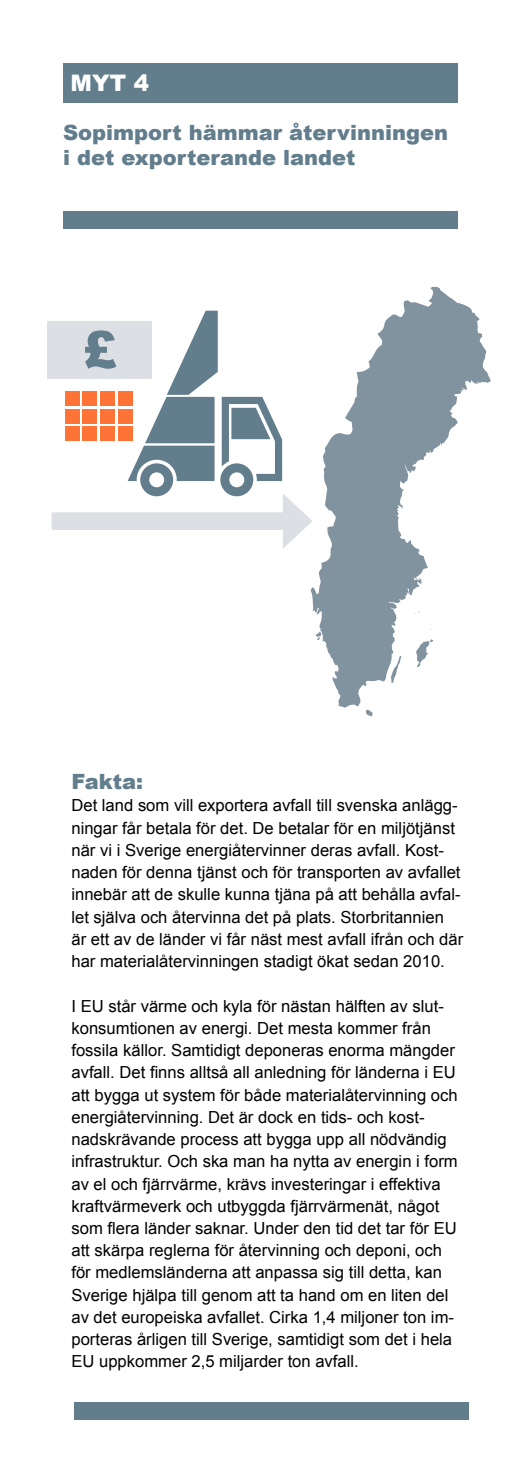
<style>
.page{position:relative;width:521px;height:1474px;background:#fff}
.page>*{position:absolute;margin:0;border:0;box-sizing:border-box;transform-origin:0 0}
.t1{font:900 51.62px "Arial";color:#627d8c}
.t2{font:900 22.75px "Arial";color:#fff}
.t3{font:900 21px/25.2px "Arial";color:#627d8c}
.t4{font:16.62px/22.2px "Arial";color:#000}
</style>
<div class="page">
<div style="left:74px;top:1402px;width:395px;height:17px;background:#627d8c"></div>
<div style="left:63px;top:211px;width:395px;height:17px;background:#627d8c"></div>
<div style="left:63px;top:63px;width:395px;height:40px;background:#627d8c"></div>
<div style="left:47px;top:321px;width:104px;height:57px;background:#dcdfe3"></div>
<div style="left:52px;top:512px;width:242px;height:18px;background:#dcdfe3"></div>
<svg style="left:128px;top:311px;width:183px;height:237px"></svg>
<svg style="left:311px;top:287px;width:180px;height:429px"></svg>
<div style="left:83px;top:391px;width:14px;height:15px;background:#ff7336"></div>
<div style="left:100px;top:391px;width:15px;height:15px;background:#ff7336"></div>
<div style="left:118px;top:391px;width:14px;height:15px;background:#ff7336"></div>
<div style="left:83px;top:409px;width:14px;height:14px;background:#ff7336"></div>
<div style="left:100px;top:409px;width:15px;height:14px;background:#ff7336"></div>
<div style="left:118px;top:409px;width:14px;height:14px;background:#ff7336"></div>
<div style="left:83px;top:426px;width:14px;height:15px;background:#ff7336"></div>
<div style="left:100px;top:426px;width:15px;height:15px;background:#ff7336"></div>
<div style="left:118px;top:426px;width:14px;height:15px;background:#ff7336"></div>
<div style="left:65px;top:391px;width:14px;height:15px;background:#ff7336"></div>
<div style="left:65px;top:409px;width:14px;height:14px;background:#ff7336"></div>
<div style="left:65px;top:426px;width:14px;height:15px;background:#ff7336"></div>
<h2 class="t2" style="left:71px;top:66px;width:80px">MYT 4</h2>
<p class="t3" style="left:63px;top:119px;width:386px">Sopimport hämmar återvinningen i det exporterande landet</p>
<h1 class="t1" style="left:82px;top:311px;width:36px">£</h1>
<p class="t3" style="left:71px;top:768px;width:73px">Fakta:</p>
<p class="t4" style="left:71px;top:794px;width:393px">Det land som vill exportera avfall till svenska anlägg&shy;ningar får betala för det. De betalar för en miljötjänst när vi i Sverige energiåtervinner deras avfall. Kost&shy;naden för denna tjänst och för transporten av avfallet innebär att de skulle kunna tjäna på att behålla avfal&shy;let själva och återvinna det på plats. Storbritannien<br>är ett av de länder vi får näst mest avfall ifrån och där har materialåtervinningen stadigt ökat sedan 2010.</p>
<p class="t4" style="left:71px;top:994px;width:388px">I EU står värme och kyla för nästan hälften av slut&shy;konsumtionen av energi. Det mesta kommer från fossila källor. Samtidigt deponeras enorma mängder avfall. Det finns alltså all anledning för länderna i EU att bygga ut system för både materialåtervinning och energiåtervinning. Det är dock en tids- och kost&shy;nadskrävande process att bygga upp all nödvändig infrastruktur. Och ska man ha nytta av energin i form av el och fjärrvärme, krävs investeringar i effektiva kraftvärmeverk och utbyggda fjärrvärmenät, något som flera länder saknar. Under den tid det tar för EU att skärpa reglerna för återvinning och deponi, och för medlemsländerna att anpassa sig till detta, kan Sverige hjälpa till genom att ta hand om en liten del av det europeiska avfallet. Cirka 1,4 miljoner ton im&shy;porteras årligen till Sverige, samtidigt som det i hela EU uppkommer 2,5 miljarder ton avfall.</p>
</div>
